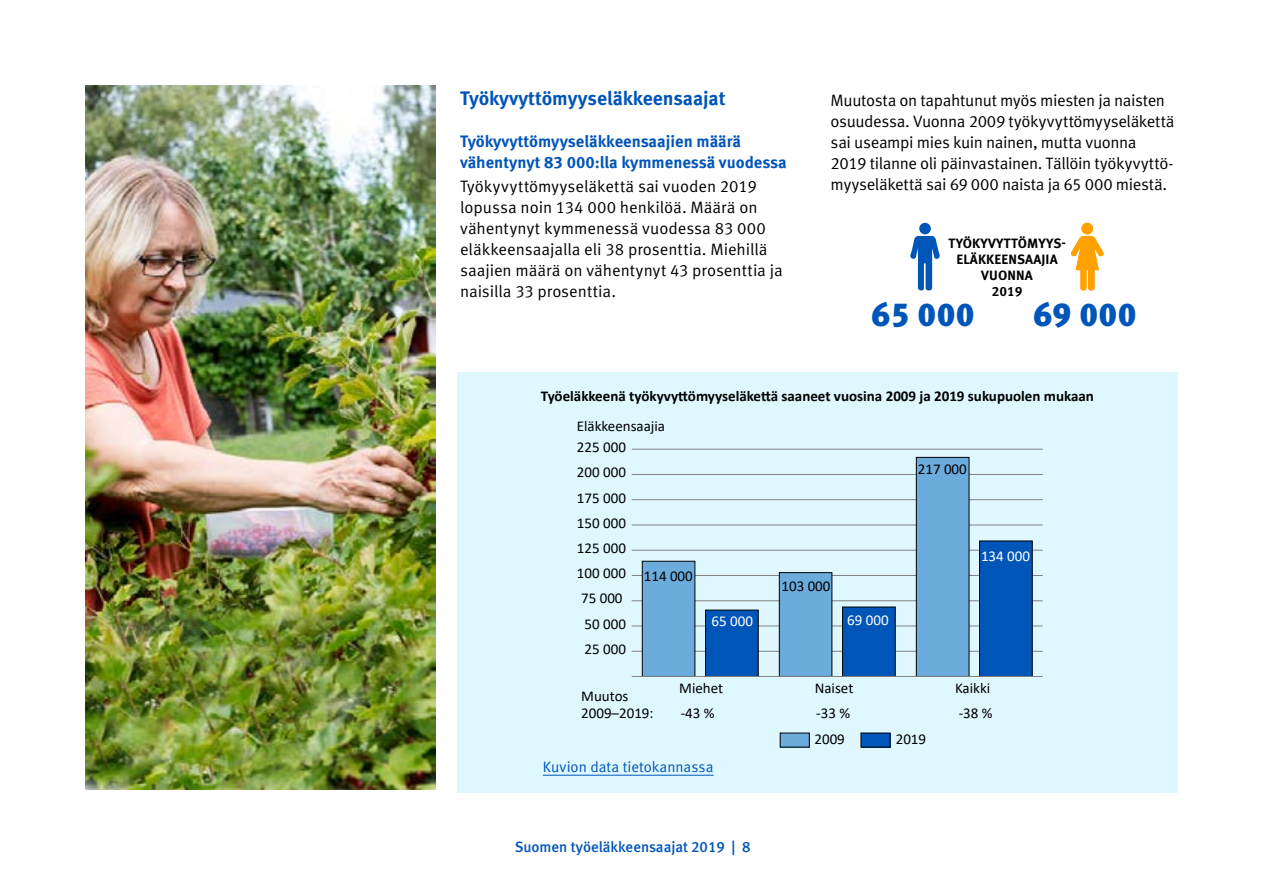
<style>
.page{position:relative;width:1263px;height:893px;background:#fff}
.page>*{position:absolute;margin:0;border:0;box-sizing:border-box;transform-origin:0 0}
.t1{font:900 33px "Meta Pro";letter-spacing:.01em;color:#0055b9}
._2__otsikko{font:700 19.5px "Meta Pro";color:#0055b9}
.Leipä{font:16.5px/21px "Meta Pro Norm";letter-spacing:-.025em;color:#000}
._3__otsikko{font:16.5px/21px "Meta Pro Norm";color:#000}
._3__otsikko-2{font:700 16.5px/21px "Meta Pro";color:#0055b9}
.t2{font:15px/25.2px "Calibri";color:#000;text-align:center}
.Graafiotsikko{font:700 15px "Calibri";color:#000}
.t3{font:15px "Meta Medium LF";color:#0055b9}
.Linkkiteksti{font:15px "Meta Normal LF";color:#0055b9}
.t4{font:15px "Calibri";color:#fff}
.t5{font:700 13.5px/16.2px "Meta Pro";letter-spacing:.01em;color:#000;text-align:center}
</style>
<div class="page">
<div style="left:458px;top:372px;width:720px;height:421px;background:#dff8ff"></div>
<hr style="left:632px;top:651px;width:411px;height:1px;background:#818181">
<hr style="left:632px;top:626px;width:411px;height:1px;background:#818181">
<hr style="left:632px;top:600px;width:411px;height:1px;background:#818181">
<hr style="left:632px;top:575px;width:411px;height:1px;background:#818181">
<hr style="left:632px;top:550px;width:411px;height:1px;background:#818181">
<hr style="left:632px;top:525px;width:411px;height:1px;background:#818181">
<hr style="left:632px;top:499px;width:411px;height:1px;background:#818181">
<hr style="left:632px;top:474px;width:411px;height:1px;background:#818181">
<hr style="left:632px;top:449px;width:411px;height:1px;background:#818181">
<svg style="left:641px;top:457px;width:329px;height:219px"></svg>
<svg style="left:705px;top:540px;width:328px;height:136px"></svg>
<hr style="left:632px;top:676px;width:411px;height:1px;background:#818181">
<div style="left:861px;top:733px;width:29px;height:14px;background:#0055b9"></div>
<div style="left:780px;top:733px;width:29px;height:14px;background:#6bacdd"></div>
<hr style="left:543px;top:775px;width:171px;height:1px;background:#0055b9">
<svg style="left:1071px;top:236px;width:33px;height:54px"></svg>
<div style="left:1081px;top:223px;width:12px;height:11px;background:#ffa200;border-radius:50%"></div>
<svg style="left:910px;top:236px;width:30px;height:54px"></svg>
<div style="left:919px;top:223px;width:12px;height:11px;background:#0055b9;border-radius:50%"></div>
<img style="left:85px;top:85px;width:350px;height:705px">
<h2 class="_2__otsikko" style="left:460px;top:83px;width:267px">Työkyvyttömyyseläkkeensaajat</h2>
<h2 class="_3__otsikko-2" style="left:460px;top:130px;width:328px">Työkyvyttömyyseläkkeensaajien määrä vähentynyt 83 000:lla kymmenessä vuodessa</h2>
<h2 class="_3__otsikko" style="left:460px;top:175px;width:324px">Työkyvyttömyyseläkettä sai vuoden 2019 lopussa noin 134 000 henkilöä. Määrä on vähentynyt kymmenessä vuodessa 83 000 eläkkeensaajalla eli 38 prosenttia. Miehillä saajien määrä on vähentynyt 43 prosenttia ja naisilla 33 prosenttia.</h2>
<p class="Leipä" style="left:831px;top:89px;width:345px">Muutosta on tapahtunut myös miesten ja naisten osuudessa. Vuonna 2009 työkyvyttömyyseläkettä sai useampi mies kuin nainen, mutta vuonna 2019 tilanne oli päinvastainen. Tällöin työkyvyttö&shy;myyseläkettä sai 69 000 naista ja 65 000 miestä.</p>
<p class="t5" style="left:948px;top:234px;width:119px">TYÖKYVYTTÖMYYS-<br>ELÄKKEENSAAJIA<br>VUONNA<br>2019</p>
<h1 class="t1" style="left:871px;top:288px;width:105px">65 000</h1>
<h1 class="t1" style="left:1033px;top:288px;width:105px">69 000</h1>
<p class="Graafiotsikko" style="left:541px;top:385px;width:555px">Työeläkkeenä työkyvyttömyyseläkettä saaneet vuosina 2009 ja 2019 sukupuolen mukaan</p>
<p class="t2" style="left:577px;top:434px;width:51px">225 000<br>200 000<br>175 000<br>150 000<br>125 000<br>100 000<br>75 000<br>50 000<br>25 000</p>
<p class="t2" style="left:577px;top:413px;width:90px">Eläkkeensaajia</p>
<p class="t2" style="left:918px;top:456px;width:51px">217 000</p>
<p class="t4" style="left:981px;top:546px;width:51px">134 000</p>
<p class="t2" style="left:644px;top:563px;width:51px">114 000</p>
<p class="t2" style="left:781px;top:573px;width:51px">103 000</p>
<p class="t4" style="left:847px;top:609px;width:43px">69 000</p>
<p class="t4" style="left:712px;top:611px;width:43px">65 000</p>
<p class="t2" style="left:581px;top:688px;width:74px;line-height:16.5px;text-align:left">Muutos<br>2009–2019:</p>
<p class="t2" style="left:679px;top:675px;width:46px">Miehet</p>
<p class="t2" style="left:815px;top:675px;width:40px">Naiset</p>
<p class="t2" style="left:955px;top:675px;width:37px">Kaikki</p>
<p class="t2" style="left:681px;top:700px;width:35px">-43 %</p>
<p class="t2" style="left:816px;top:700px;width:35px">-33 %</p>
<p class="t2" style="left:959px;top:700px;width:35px">-38 %</p>
<p class="t2" style="left:814px;top:726px;width:32px">2009</p>
<p class="t2" style="left:896px;top:726px;width:32px">2019</p>
<p class="Linkkiteksti" style="left:543px;top:758px;width:172px">Kuvion data tietokannassa</p>
<p class="t3" style="left:515px;top:838px;width:237px">Suomen työeläkkeensaajat 2019 | 8</p>
</div>
